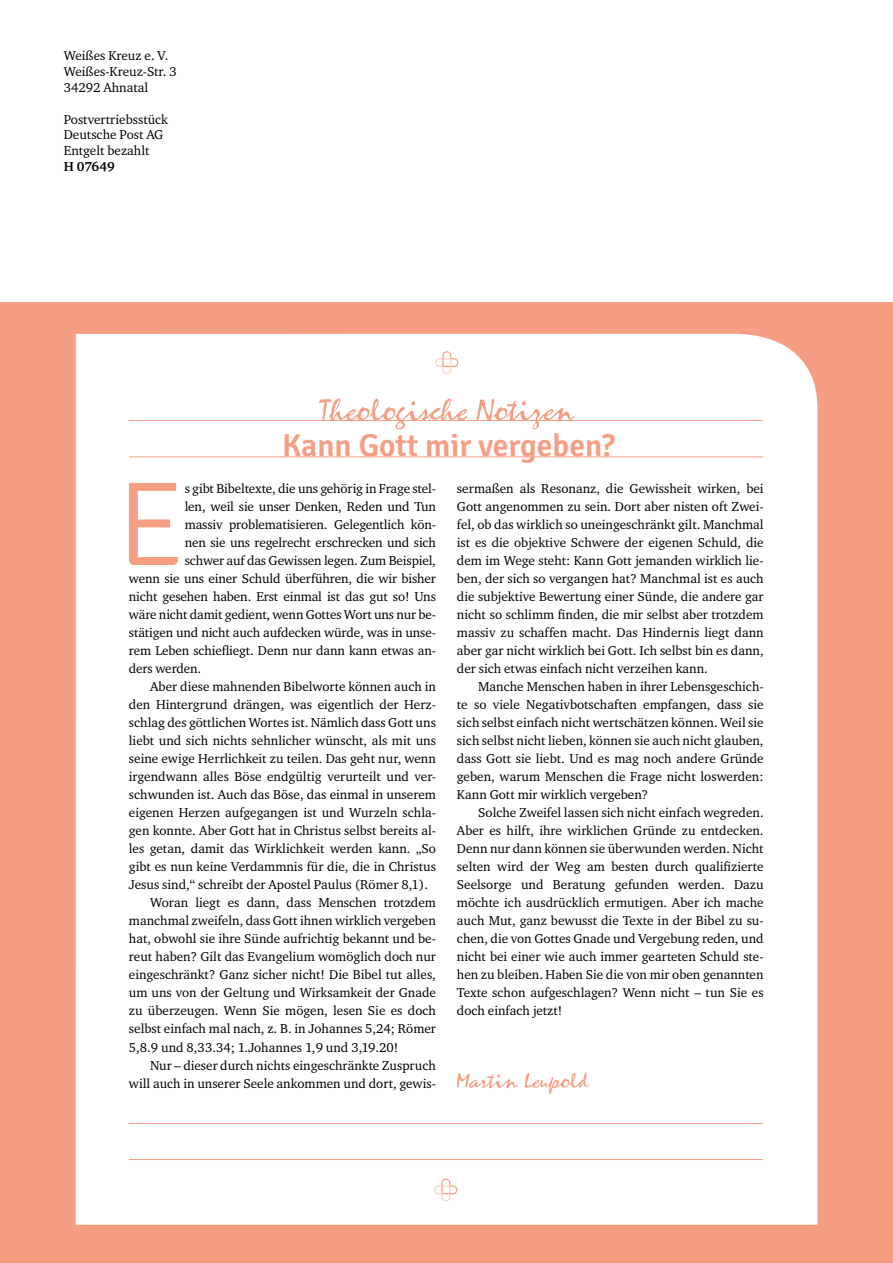
<style>
.page{position:relative;width:893px;height:1263px;background:#fff}
.page>*{position:absolute;margin:0;border:0;box-sizing:border-box;transform-origin:0 0}
.t1{font:300 120.15px "Signika";color:#f59e83}
.t2{font:600 31.5px "Signika";color:#f59e83}
.t3{font:13.2px/18px "Charter ITC";color:#000;text-align:justify}
.t4{font:700 13.2px "Charter ITC";letter-spacing:-.01em;color:#000}
</style>
<div class="page">
<div style="left:0;top:302px;width:893px;height:961px;background:#f59e83"></div>
<div style="left:75px;top:333px;width:743px;height:892px;background:#fff"></div>
<svg style="left:435px;top:351px;width:23px;height:23px"></svg>
<hr style="left:129px;top:420px;width:634px;height:1px;background:#f59e83">
<hr style="left:129px;top:456px;width:634px;height:1px;background:#f59e83">
<svg style="left:319px;top:398px;width:255px;height:31px"></svg>
<hr style="left:129px;top:1159px;width:634px;height:1px;background:#f59e83">
<hr style="left:129px;top:1123px;width:634px;height:1px;background:#f59e83">
<svg style="left:434px;top:1178px;width:23px;height:23px"></svg>
<svg style="left:457px;top:1072px;width:132px;height:22px;background:#fdede8"></svg>
<p class="t3" style="left:64px;top:48px;width:115px;line-height:15.9px;text-align:left">Weißes Kreuz e. V.<br>Weißes-Kreuz-Str. 3<br>34292 Ahnatal</p>
<p class="t3" style="left:64px;top:111px;width:106px;line-height:15.9px;text-align:left">Postvertriebsstück<br>Deutsche Post AG<br>Entgelt bezahlt</p>
<p class="t4" style="left:64px;top:158px;width:52px">H 07649</p>
<h2 class="t2" style="left:282px;top:427px;width:334px">Kann Gott mir vergeben?</h2>
<p class="t3" style="left:457px;top:479px;width:308px">sermaßen als Resonanz, die Gewissheit wirken, bei Gott angenommen zu sein. Dort aber nisten oft Zwei&shy;fel, ob das wirklich so uneingeschränkt gilt. Manchmal ist es die objektive Schwere der eigenen Schuld, die dem im Wege steht: Kann Gott jemanden wirklich lie&shy;ben, der sich so vergangen hat? Manchmal ist es auch die subjektive Bewertung einer Sünde, die andere gar nicht so schlimm finden, die mir selbst aber trotzdem massiv zu schaffen macht. Das Hindernis liegt dann aber gar nicht wirklich bei Gott. Ich selbst bin es dann, der sich etwas einfach nicht verzeihen kann.</p>
<p class="t3" style="left:457px;top:677px;width:308px;text-indent:21px">Manche Menschen haben in ihrer Lebensgeschich&shy;te so viele Negativbotschaften empfangen, dass sie sich selbst einfach nicht wertschätzen können. Weil sie sich selbst nicht lieben, können sie auch nicht glauben, dass Gott sie liebt. Und es mag noch andere Gründe geben, warum Menschen die Frage nicht loswerden:<br>Kann Gott mir wirklich vergeben?</p>
<p class="t3" style="left:457px;top:803px;width:308px;text-indent:21px">Solche Zweifel lassen sich nicht einfach wegreden.<br>Aber es hilft, ihre wirklichen Gründe zu entdecken.<br>Denn nur dann können sie überwunden werden. Nicht selten wird der Weg am besten durch qualifizierte Seelsorge und Beratung gefunden werden. Dazu möchte ich ausdrücklich ermutigen. Aber ich mache auch Mut, ganz bewusst die Texte in der Bibel zu su&shy;chen, die von Gottes Gnade und Vergebung reden, und nicht bei einer wie auch immer gearteten Schuld ste&shy;hen zu bleiben. Haben Sie die von mir oben genannten Texte schon aufgeschlagen? Wenn nicht – tun Sie es doch einfach jetzt!</p>
<h1 class="t1" style="left:117px;top:459px;width:69px">E</h1>
<p class="t3" style="left:185px;top:479px;width:253px">s gibt Bibeltexte, die uns gehörig in Frage stel-</p>
<p class="t3" style="left:185px;top:497px;width:253px">len, weil sie unser Denken, Reden und Tun</p>
<p class="t3" style="left:185px;top:515px;width:253px">massiv problematisieren. Gelegentlich kön-</p>
<p class="t3" style="left:185px;top:533px;width:253px">nen sie uns regelrecht erschrecken und sich</p>
<p class="t3" style="left:185px;top:551px;width:253px">schwer auf das Gewissen legen. Zum Beispiel,</p>
<p class="t3" style="left:129px;top:569px;width:309px">wenn sie uns einer Schuld überführen, die wir bisher</p>
<p class="t3" style="left:129px;top:587px;width:309px">nicht gesehen haben. Erst einmal ist das gut so! Uns</p>
<p class="t3" style="left:129px;top:605px;width:308px">wäre nicht damit gedient, wenn Gottes Wort uns nur be-</p>
<p class="t3" style="left:129px;top:623px;width:308px">stätigen und nicht auch aufdecken würde, was in unse-</p>
<p class="t3" style="left:129px;top:641px;width:308px">rem Leben schiefliegt. Denn nur dann kann etwas an-</p>
<p class="t3" style="left:129px;top:659px;width:74px">ders werden.</p>
<p class="t3" style="left:150px;top:677px;width:287px">Aber diese mahnenden Bibelworte können auch in</p>
<p class="t3" style="left:129px;top:695px;width:308px">den Hintergrund drängen, was eigentlich der Herz-</p>
<p class="t3" style="left:129px;top:713px;width:308px">schlag des göttlichen Wortes ist. Nämlich dass Gott uns</p>
<p class="t3" style="left:129px;top:731px;width:309px">liebt und sich nichts sehnlicher wünscht, als mit uns</p>
<p class="t3" style="left:129px;top:749px;width:308px">seine ewige Herrlichkeit zu teilen. Das geht nur, wenn</p>
<p class="t3" style="left:129px;top:767px;width:308px">irgendwann alles Böse endgültig verurteilt und ver-</p>
<p class="t3" style="left:129px;top:785px;width:309px">schwunden ist. Auch das Böse, das einmal in unserem</p>
<p class="t3" style="left:129px;top:803px;width:308px">eigenen Herzen aufgegangen ist und Wurzeln schla-</p>
<p class="t3" style="left:129px;top:821px;width:308px">gen konnte. Aber Gott hat in Christus selbst bereits al-</p>
<p class="t3" style="left:129px;top:839px;width:309px">les getan, damit das Wirklichkeit werden kann. „So</p>
<p class="t3" style="left:129px;top:857px;width:309px">gibt es nun keine Verdammnis für die, die in Christus</p>
<p class="t3" style="left:129px;top:875px;width:301px">Jesus sind,“ schreibt der Apostel Paulus (Römer 8,1).</p>
<p class="t3" style="left:150px;top:893px;width:287px">Woran liegt es dann, dass Menschen trotzdem</p>
<p class="t3" style="left:129px;top:911px;width:308px">manchmal zweifeln, dass Gott ihnen wirklich vergeben</p>
<p class="t3" style="left:129px;top:929px;width:308px">hat, obwohl sie ihre Sünde aufrichtig bekannt und be-</p>
<p class="t3" style="left:129px;top:947px;width:309px">reut haben? Gilt das Evangelium womöglich doch nur</p>
<p class="t3" style="left:129px;top:965px;width:309px">eingeschränkt? Ganz sicher nicht! Die Bibel tut alles,</p>
<p class="t3" style="left:129px;top:984px;width:309px">um uns von der Geltung und Wirksamkeit der Gnade</p>
<p class="t3" style="left:129px;top:1002px;width:309px">zu überzeugen. Wenn Sie mögen, lesen Sie es doch</p>
<p class="t3" style="left:129px;top:1020px;width:309px">selbst einfach mal nach, z. B. in Johannes 5,24; Römer</p>
<p class="t3" style="left:129px;top:1038px;width:271px">5,8.9 und 8,33.34; 1.Johannes 1,9 und 3,19.20!</p>
<p class="t3" style="left:150px;top:1056px;width:287px">Nur – dieser durch nichts eingeschränkte Zuspruch</p>
<p class="t3" style="left:129px;top:1074px;width:308px">will auch in unserer Seele ankommen und dort, gewis-</p>
</div>
